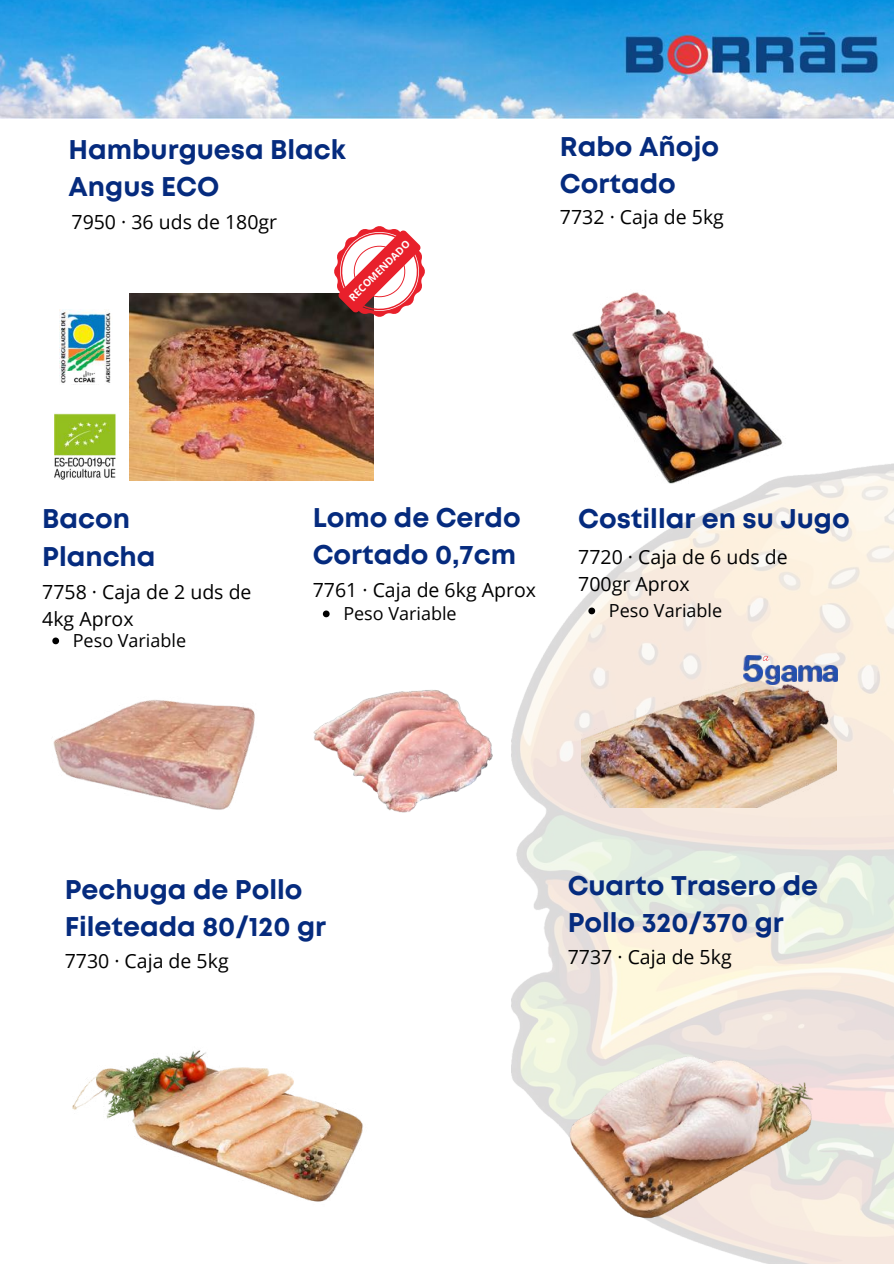
<style>
.page{position:relative;width:894px;height:1264px;background:#fff}
.page>*{position:absolute;margin:0;border:0;box-sizing:border-box;transform-origin:0 0}
.t1{font:700 27px/37.2px "Mont";color:#052b7e}
.t2{font:19.5px/27px "Open Sans";color:#000}
.t3{font:18px "Open Sans";color:#000}
.t4{font:700 10.2px "Open Sans";color:#fff}
</style>
<div class="page">
<img style="left:0;top:0;width:893px;height:118px">
<img style="left:59px;top:309px;width:52px;height:74px">
<img style="left:54px;top:413px;width:62px;height:67px">
<div style="left:66px;top:371px;width:37px;height:13px;background:#fff"></div>
<img style="left:74px;top:371px;width:21px;height:12px">
<img style="left:129px;top:293px;width:244px;height:188px">
<img style="left:511px;top:463px;width:382px;height:800px">
<img style="left:581px;top:663px;width:255px;height:144px">
<svg style="left:762px;top:655px;width:7px;height:7px"></svg>
<img style="left:765px;top:665px;width:14px;height:19px">
<img style="left:781px;top:665px;width:39px;height:16px">
<img style="left:822px;top:665px;width:15px;height:16px">
<img style="left:743px;top:655px;width:19px;height:26px">
<img style="left:561px;top:292px;width:228px;height:206px">
<img style="left:313px;top:690px;width:180px;height:123px">
<img style="left:72px;top:1050px;width:291px;height:152px">
<img style="left:560px;top:1046px;width:266px;height:178px">
<img style="left:53px;top:700px;width:202px;height:110px">
<svg style="left:323px;top:610px;width:6px;height:7px"></svg>
<svg style="left:588px;top:607px;width:7px;height:7px"></svg>
<svg style="left:52px;top:637px;width:7px;height:7px"></svg>
<svg style="left:333px;top:226px;width:92px;height:91px"></svg>
<p class="t1" style="left:68px;top:133px;width:279px">Hamburguesa Black<br>Angus ECO</p>
<p class="t2" style="left:71px;top:208px;width:207px">7950 · 36 uds de 180gr</p>
<p class="t4" style="left:345px;top:294px;width:82px;rotate:-45deg">RECOMENDADO</p>
<p class="t1" style="left:560px;top:129px;width:161px">Rabo Añojo<br>Cortado</p>
<p class="t2" style="left:560px;top:203px;width:165px">7732 · Caja de 5kg</p>
<p class="t1" style="left:42px;top:502px;width:115px">Bacon<br>Plancha</p>
<p class="t2" style="left:42px;top:577px;width:211px">7758 · Caja de 2 uds de<br>4kg Aprox</p>
<p class="t3" style="left:73px;top:627px;width:115px">Peso Variable</p>
<p class="t1" style="left:312px;top:501px;width:209px">Lomo de Cerdo<br>Cortado 0,7cm</p>
<p class="t2" style="left:312px;top:576px;width:225px">7761 · Caja de 6kg Aprox</p>
<p class="t3" style="left:343px;top:600px;width:115px">Peso Variable</p>
<p class="t1" style="left:578px;top:502px;width:273px">Costillar en su Jugo</p>
<p class="t2" style="left:578px;top:543px;width:211px">7720 · Caja de 6 uds de<br>700gr Aprox</p>
<p class="t3" style="left:608px;top:597px;width:115px">Peso Variable</p>
<p class="t1" style="left:65px;top:873px;width:263px">Pechuga de Pollo<br>Fileteada 80/120 gr</p>
<p class="t2" style="left:65px;top:946px;width:165px">7730 · Caja de 5kg</p>
<p class="t1" style="left:567px;top:869px;width:252px">Cuarto Trasero de<br>Pollo 320/370 gr</p>
<p class="t2" style="left:567px;top:942px;width:165px">7737 · Caja de 5kg</p>
</div>
